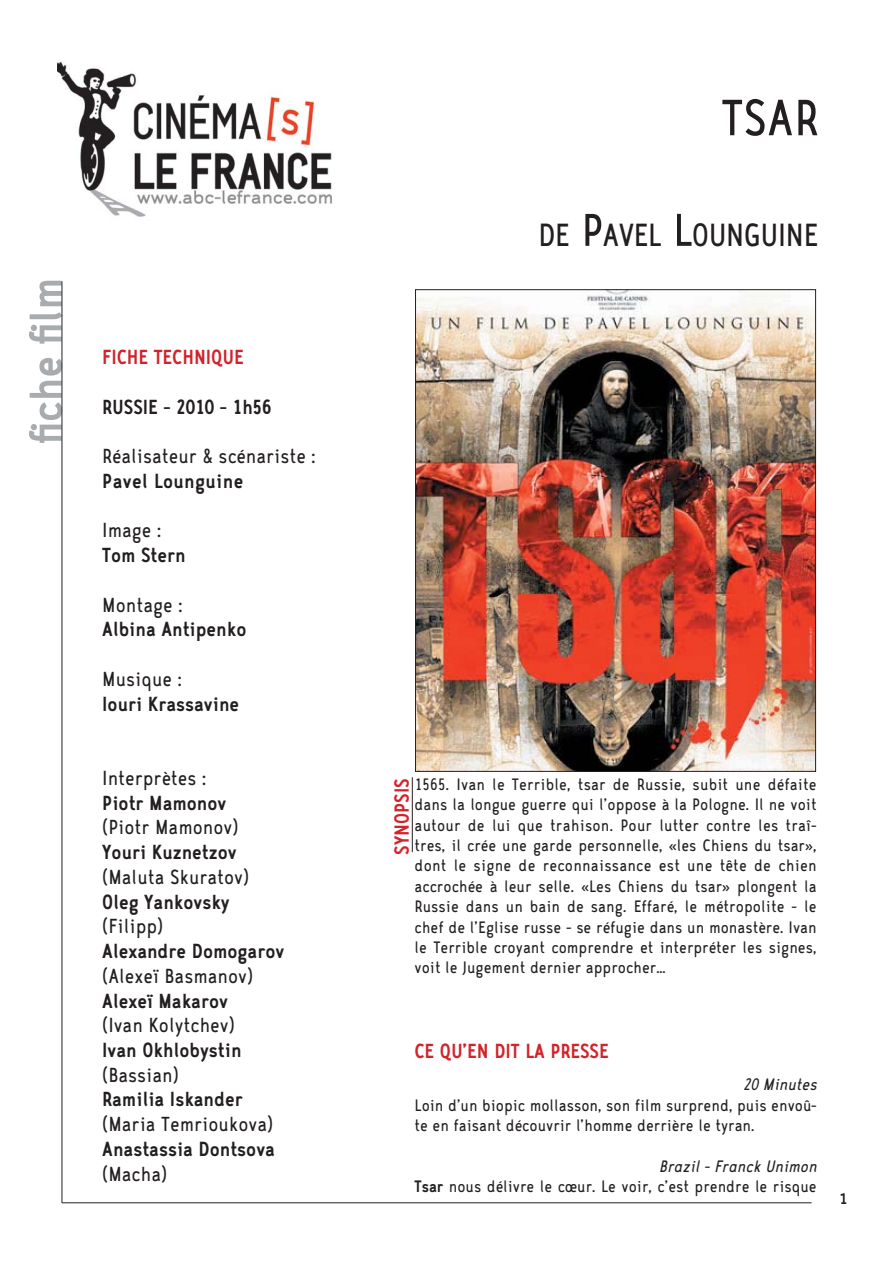
<style>
.page{position:relative;width:893px;height:1263px;background:#fff}
.page>*{position:absolute;margin:0;border:0;box-sizing:border-box;transform-origin:0 0}
.t1{font:58.2px "CA Zaracusa Narrow";color:#231f20}
.t2{font:700 52.35px "CA Zaracusa Narrow";color:#a9acae}
.t3{font:36.6px "CA Zaracusa Narrow";letter-spacing:-.02em;color:#231f20}
.t4{font:700 23.25px "CA Zaracusa Narrow";color:#231f20}
.t5{font:23.25px "CA Zaracusa Narrow";color:#231f20}
.t6{font:700 23.25px "CA Zaracusa Narrow";color:#d2232a}
.t7{font:18.9px/20.4px "CA Zaracusa Narrow";color:#231f20;text-align:justify}
.t8{font:italic 18.9px "CA Zaracusa Narrow";color:#231f20}
.t9{font:700 17.4px "CA Zaracusa Wide";color:#231f20}
.s1{font-size:52.35px}
.s2{font-style:italic}
.s3{font-weight:700}
</style>
<div class="page">
<hr style="left:62px;top:281px;width:1px;height:922px;background:#231f20">
<img style="left:57px;top:62px;width:275px;height:155px">
<img style="left:417px;top:291px;width:397px;height:479px">
<hr style="left:412px;top:777px;width:1px;height:75px;background:#231f20">
<hr style="left:62px;top:1202px;width:749px;height:1px;background:#231f20">
<h2 class="t2" style="left:30px;top:442px;width:166px;rotate:-90deg">fiche film</h2>
<p class="t6" style="left:102px;top:350px;width:143px">FICHE TECHNIQUE</p>
<p class="t4" style="left:102px;top:400px;width:171px">RUSSIE - 2010 - 1h56</p>
<p class="t5" style="left:102px;top:449px;width:215px">Réalisateur &amp; scénariste :</p>
<p class="t4" style="left:102px;top:474px;width:143px">Pavel Lounguine</p>
<p class="t5" style="left:102px;top:523px;width:61px">Image :</p>
<p class="t4" style="left:102px;top:548px;width:85px">Tom Stern</p>
<p class="t5" style="left:102px;top:597px;width:82px">Montage :</p>
<p class="t4" style="left:102px;top:622px;width:146px">Albina Antipenko</p>
<p class="t5" style="left:102px;top:672px;width:81px">Musique :</p>
<p class="t4" style="left:102px;top:696px;width:138px">Iouri Krassavine</p>
<p class="t5" style="left:102px;top:771px;width:106px">Interprètes :</p>
<p class="t4" style="left:102px;top:795px;width:126px">Piotr Mamonov</p>
<p class="t5" style="left:102px;top:820px;width:138px">(Piotr Mamonov)</p>
<p class="t4" style="left:102px;top:845px;width:136px">Youri Kuznetzov</p>
<p class="t5" style="left:102px;top:870px;width:148px">(Maluta Skuratov)</p>
<p class="t4" style="left:102px;top:894px;width:129px">Oleg Yankovsky</p>
<p class="t5" style="left:102px;top:919px;width:63px">(Filipp)</p>
<p class="t4" style="left:102px;top:944px;width:184px">Alexandre Domogarov</p>
<p class="t5" style="left:102px;top:968px;width:152px">(Alexeï Basmanov)</p>
<p class="t4" style="left:102px;top:993px;width:127px">Alexeï Makarov</p>
<p class="t5" style="left:102px;top:1018px;width:134px">(Ivan Kolytchev)</p>
<p class="t4" style="left:102px;top:1043px;width:141px">Ivan Okhlobystin</p>
<p class="t5" style="left:102px;top:1067px;width:78px">(Bassian)</p>
<p class="t4" style="left:102px;top:1092px;width:142px">Ramilia Iskander</p>
<p class="t5" style="left:102px;top:1117px;width:172px">(Maria Temrioukova)</p>
<p class="t4" style="left:102px;top:1142px;width:174px">Anastassia Dontsova</p>
<p class="t5" style="left:102px;top:1166px;width:66px">(Macha)</p>
<h1 class="t1" style="left:721px;top:100px;width:99px">TSAR</h1>
<h3 class="t3" style="left:538px;top:223px;width:282px">DE <span class="s1">P</span>AVEL <span class="s1">L</span>OUNGUINE</h3>
<p class="t6" style="left:395px;top:855px;width:78px;rotate:-90deg">SYNOPSIS</p>
<p class="t7" style="left:415px;top:776px;width:404px">1565. Ivan le Terrible, tsar de Russie, subit une défaite dans la longue guerre qui l’oppose à la Pologne. Il ne voit autour de lui que trahison. Pour lutter contre les traî&shy;tres, il crée une garde personnelle, «les Chiens du tsar», dont le signe de reconnaissance est une tête de chien accrochée à leur selle. «Les Chiens du tsar» plongent la Russie dans un bain de sang. Effaré, le métropolite - le chef de l’Eglise russe - se réfugie dans un monastère. Ivan le Terrible croyant comprendre et interpréter les signes, voit le Jugement dernier approcher…</p>
<p class="t6" style="left:415px;top:1043px;width:196px">CE QU’EN DIT LA PRESSE</p>
<p class="t8" style="left:743px;top:1079px;width:75px">20 Minutes</p>
<p class="t7" style="left:415px;top:1097px;width:404px">Loin d’un biopic mollasson, son film surprend, puis envoû&shy;te en faisant découvrir l’homme derrière le tyran.</p>
<p class="t7" style="left:415px;top:1158px;width:404px;text-align:right"><span class="s2">Brazil - Franck Unimon<br></span><span class="s3">Tsar</span> nous délivre le cœur. Le voir, c’est prendre le risque</p>
<p class="t9" style="left:838px;top:1193px;width:11px">1</p>
</div>
